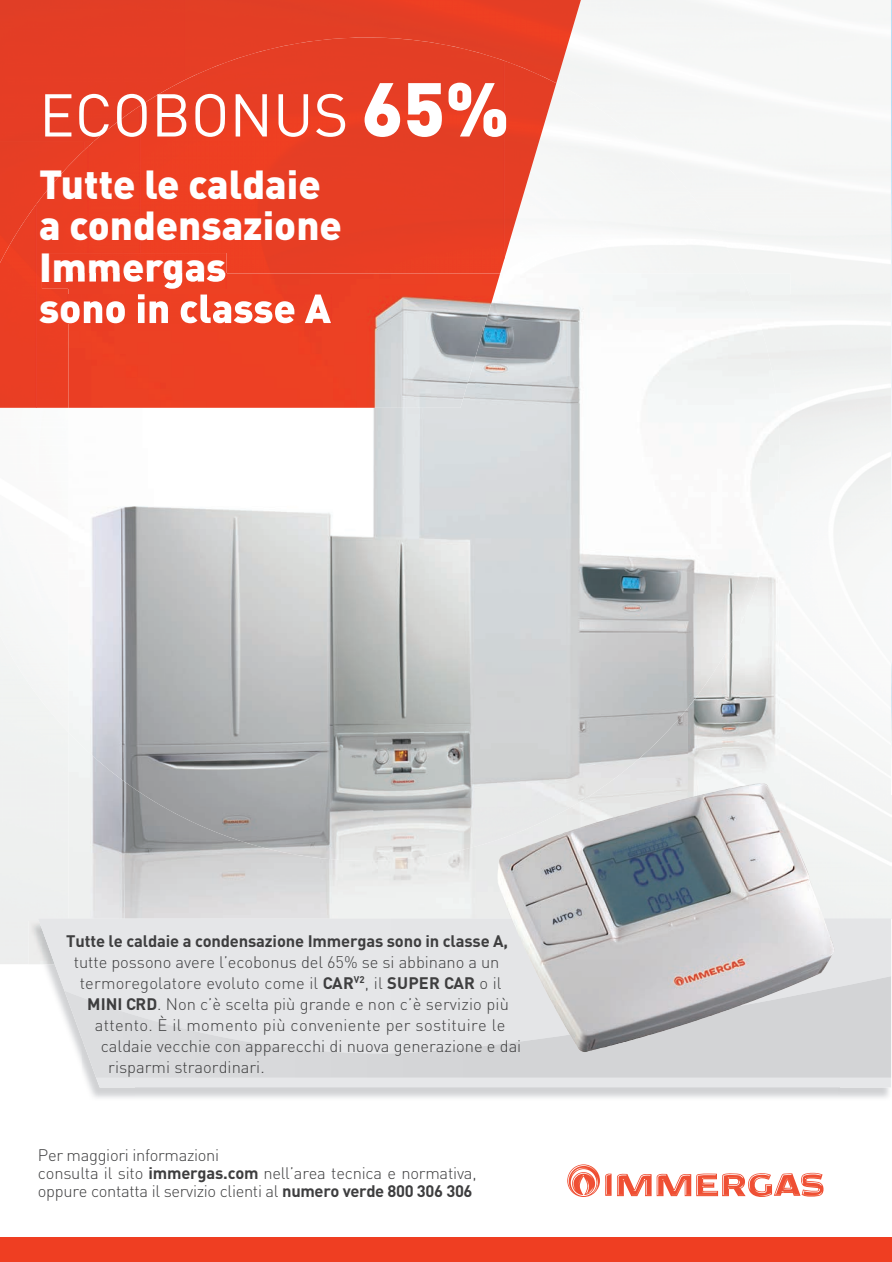
<style>
.page{position:relative;width:892px;height:1262px;background:#fff}
.page>*{position:absolute;margin:0;border:0;box-sizing:border-box;transform-origin:0 0}
.t1{font:59.4px "DIN";color:#fff}
.t2{font:900 40.05px/41.5px "DIN";color:#fff}
.t3{font:300 16.5px "DIN";color:#3e3e3f}
.t4{font:300 16.5px/17.9px "DIN";letter-spacing:-.02em;color:#3e3e3f}
.t5{font:700 16.5px "DIN";letter-spacing:-.01em;color:#3e3e3f}
.t6{font:300 16.5px "DIN";letter-spacing:.02em;color:#3e3e3f}
.s1{font-weight:900;font-size:75px}
.s2{font-weight:700}
</style>
<div class="page">
<div style="left:0;top:1237px;width:891px;height:25px;background:#ef3e22"></div>
<div style="left:790px;top:294px;width:100px;height:625px;background:#f4f5f5"></div>
<div style="left:556px;top:83px;width:76px;height:169px;background:#f5f7f6"></div>
<div style="left:632px;top:134px;width:54px;height:139px;background:#f5f6f5"></div>
<div style="left:685px;top:188px;width:55px;height:85px;background:#f4f5f4"></div>
<div style="left:0;top:602px;width:69px;height:130px;background:#f5f5f5"></div>
<svg style="left:567px;top:1164px;width:256px;height:33px"></svg>
<div style="left:0;top:0;width:184px;height:141px;background:#e53d25"></div>
<img style="left:184px;top:0;width:401px;height:83px">
<div style="left:0;top:141px;width:84px;height:62px;background:#e73e24"></div>
<svg style="left:84px;top:141px;width:4px;height:5px"></svg>
<div style="left:140px;top:37px;width:364px;height:236px;background:#e73e24"></div>
<img style="left:504px;top:61px;width:52px;height:198px">
<div style="left:88px;top:105px;width:53px;height:148px;background:#ec3e23"></div>
<div style="left:36px;top:146px;width:53px;height:262px;background:#ea3e23"></div>
<div style="left:0;top:203px;width:37px;height:205px;background:#ea3e24"></div>
<div style="left:42px;top:253px;width:184px;height:36px;background:#ec3f23"></div>
<img style="left:39px;top:294px;width:30px;height:29px">
<img style="left:739px;top:273px;width:51px;height:646px">
<img style="left:687px;top:647px;width:52px;height:272px">
<img style="left:69px;top:808px;width:50px;height:111px">
<img style="left:636px;top:720px;width:51px;height:199px">
<img style="left:119px;top:808px;width:103px;height:111px">
<img style="left:533px;top:808px;width:103px;height:111px">
<img style="left:222px;top:847px;width:311px;height:72px">
<img style="left:475px;top:273px;width:304px;height:321px">
<img style="left:424px;top:408px;width:51px;height:449px">
<img style="left:69px;top:506px;width:303px;height:302px">
<img style="left:372px;top:408px;width:52px;height:453px">
<img style="left:474px;top:593px;width:204px;height:215px">
<img style="left:677px;top:593px;width:76px;height:54px">
<img style="left:677px;top:647px;width:51px;height:73px">
<img style="left:164px;top:807px;width:209px;height:54px">
<img style="left:474px;top:807px;width:96px;height:40px">
<img style="left:69px;top:273px;width:431px;height:135px">
<img style="left:69px;top:273px;width:157px;height:16px">
<img style="left:69px;top:294px;width:262px;height:29px">
<svg style="left:84px;top:1077px;width:806px;height:10px;fill:#e6e7e9"></svg>
<div style="left:78px;top:1053px;width:812px;height:24px;background:#d3d4d6"></div>
<svg style="left:38px;top:919px;width:852px;height:134px"></svg>
<img style="left:596px;top:783px;width:164px;height:39px">
<img style="left:890px;top:169px;width:1px;height:625px">
<h1 class="t1" style="left:39px;top:78px;width:472px">ECOBONUS <span class="s1">65%</span></h1>
<h2 class="t2" style="left:39px;top:161px;width:304px">Tutte le caldaie a condensazione<br>Immergas</h2>
<p class="t5" style="left:66px;top:930px;width:443px">Tutte le caldaie a condensazione Immergas sono in classe A,</p>
<p class="t3" style="left:74px;top:952px;width:427px">tutte possono avere l’ecobonus del 65% se si abbinano a un</p>
<p class="t3" style="left:80px;top:973px;width:423px">termoregolatore evoluto come il <span class="s2">CAR</span><sup>V2</sup>, il <span class="s2">SUPER CAR</span> o il</p>
<p class="t3" style="left:87px;top:994px;width:423px"><span class="s2">MINI CRD</span>. Non c’è scelta più grande e non c’è servizio più</p>
<p class="t6" style="left:95px;top:1015px;width:412px">attento. È il momento più conveniente per sostituire le</p>
<p class="t3" style="left:101px;top:1036px;width:422px">caldaie vecchie con apparecchi di nuova generazione e dai</p>
<p class="t3" style="left:108px;top:1057px;width:158px">risparmi straordinari.</p>
<p class="t4" style="left:38px;top:1146px;width:440px">Per maggiori informazioni<br>consulta il sito <span class="s2">immergas.com</span> nell’area tecnica e normativa, oppure contatta il servizio clienti al <span class="s2">numero verde 800 306 306</span></p>
</div>
